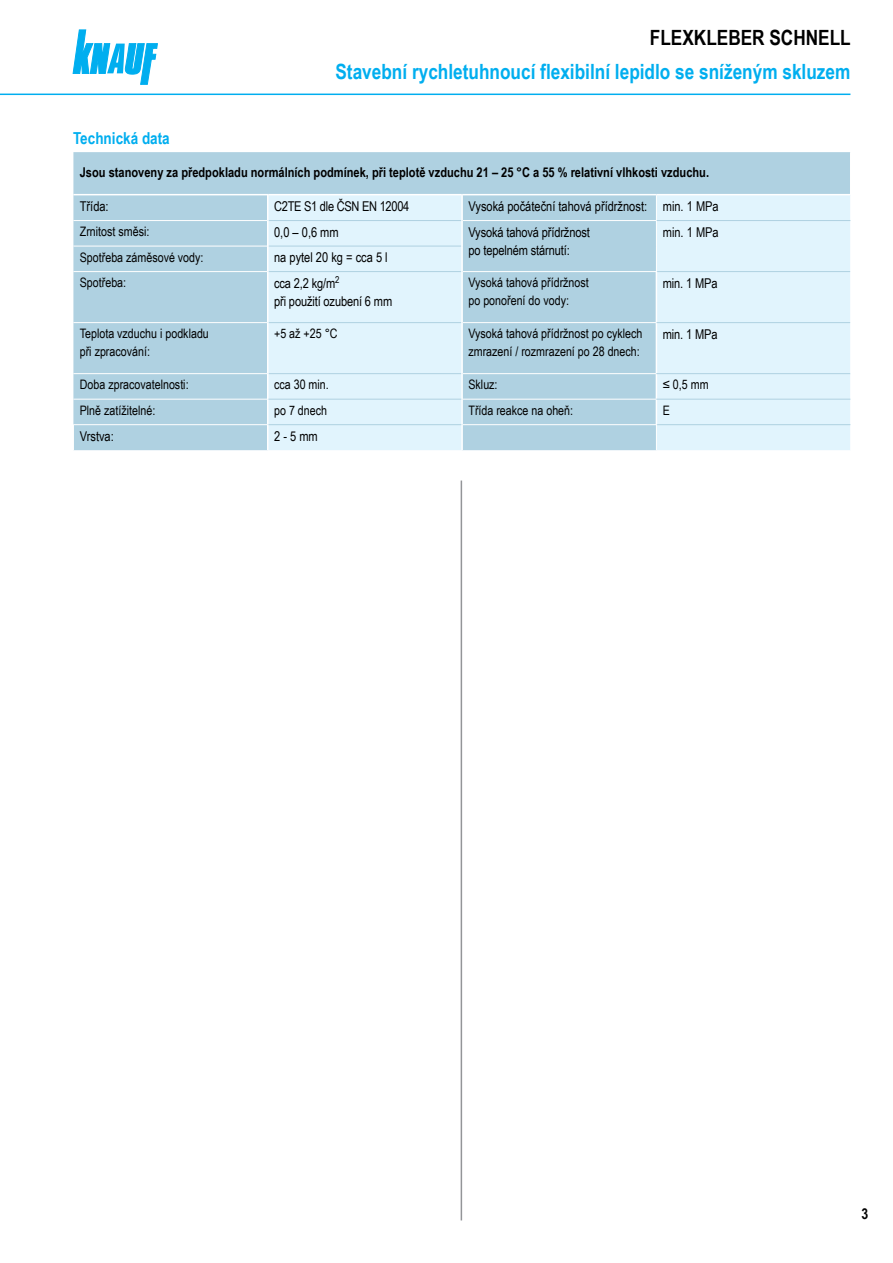
<style>
.page{position:relative;width:893px;height:1263px;background:#fff}
.page>*{position:absolute;margin:0;border:0;box-sizing:border-box;transform-origin:0 0}
.t1{font:700 21px "Arial Narrow";color:#00aeef}
.t2{font:700 21px "Arial Narrow";color:#000}
.t3{font:700 16.5px "Arial Narrow";color:#00aeef}
.t4{font:700 15px "Arial Narrow";color:#000}
.t5{font:13.5px/18px "Arial Narrow";letter-spacing:-.01em;color:#000}
.t6{font:700 13.5px "Arial Narrow";color:#000}
.t7{font:13.05px/17.2px "Arial Narrow";color:#000}
</style>
<div class="page">
<svg style="left:73px;top:30px;width:84px;height:54px"></svg>
<hr style="left:461px;top:480px;width:1px;height:740px;background:#939598">
<hr style="left:0;top:94px;width:850px;height:1px;background:#00aeef">
<div style="left:73px;top:152px;width:777px;height:298px;background:#afd1e1"></div>
<svg style="left:268px;top:195px;width:582px;height:255px;background:#d0e8f3"></svg>
<svg style="left:73px;top:424px;width:1px;height:26px"></svg>
<hr style="left:73px;top:194px;width:194px;height:1px;background:#fff">
<hr style="left:268px;top:194px;width:193px;height:1px;background:#fff">
<hr style="left:463px;top:194px;width:193px;height:1px;background:#fff">
<hr style="left:656px;top:194px;width:194px;height:1px;background:#fff">
<hr style="left:656px;top:272px;width:1px;height:50px;background:#fff">
<hr style="left:656px;top:323px;width:1px;height:50px;background:#fff">
<hr style="left:268px;top:220px;width:193px;height:1px;background:#afd1e1">
<hr style="left:268px;top:246px;width:193px;height:1px;background:#afd1e1">
<hr style="left:268px;top:271px;width:193px;height:1px;background:#afd1e1">
<hr style="left:657px;top:271px;width:193px;height:1px;background:#afd1e1">
<hr style="left:656px;top:322px;width:194px;height:1px;background:#afd1e1">
<hr style="left:73px;top:220px;width:194px;height:1px;background:#fff">
<hr style="left:73px;top:246px;width:194px;height:1px;background:#fff">
<hr style="left:73px;top:271px;width:194px;height:1px;background:#fff">
<hr style="left:463px;top:271px;width:193px;height:1px;background:#fff">
<hr style="left:463px;top:322px;width:193px;height:1px;background:#fff">
<hr style="left:73px;top:322px;width:194px;height:1px;background:#fff">
<hr style="left:73px;top:373px;width:194px;height:1px;background:#fff">
<hr style="left:463px;top:373px;width:193px;height:1px;background:#fff">
<hr style="left:73px;top:399px;width:194px;height:1px;background:#fff">
<hr style="left:74px;top:424px;width:193px;height:1px;background:#fff">
<hr style="left:268px;top:322px;width:193px;height:1px;background:#afd1e1">
<hr style="left:268px;top:373px;width:193px;height:1px;background:#afd1e1">
<hr style="left:656px;top:373px;width:194px;height:1px;background:#afd1e1">
<svg style="left:656px;top:195px;width:1px;height:77px"></svg>
<svg style="left:656px;top:374px;width:1px;height:76px"></svg>
<hr style="left:463px;top:220px;width:193px;height:1px;background:#fff">
<hr style="left:463px;top:399px;width:193px;height:1px;background:#fff">
<hr style="left:463px;top:424px;width:193px;height:1px;background:#fff">
<hr style="left:657px;top:220px;width:193px;height:1px;background:#afd1e1">
<hr style="left:656px;top:399px;width:194px;height:1px;background:#afd1e1">
<hr style="left:657px;top:424px;width:193px;height:1px;background:#afd1e1">
<hr style="left:461px;top:194px;width:2px;height:27px;background:#fff">
<hr style="left:461px;top:221px;width:2px;height:25px;background:#fff">
<svg style="left:267px;top:194px;width:1px;height:78px"></svg>
<hr style="left:461px;top:246px;width:2px;height:26px;background:#fff">
<hr style="left:267px;top:272px;width:1px;height:51px;background:#fff">
<hr style="left:461px;top:272px;width:2px;height:51px;background:#fff">
<hr style="left:267px;top:323px;width:1px;height:51px;background:#fff">
<hr style="left:461px;top:323px;width:2px;height:51px;background:#fff">
<hr style="left:461px;top:374px;width:2px;height:25px;background:#fff">
<hr style="left:461px;top:399px;width:2px;height:26px;background:#fff">
<svg style="left:267px;top:374px;width:1px;height:76px"></svg>
<hr style="left:461px;top:425px;width:2px;height:25px;background:#fff">
<hr style="left:268px;top:399px;width:193px;height:1px;background:#afd1e1">
<hr style="left:268px;top:424px;width:193px;height:1px;background:#afd1e1">
<h1 class="t2" style="left:650px;top:22px;width:202px">FLEXKLEBER SCHNELL</h1>
<h1 class="t1" style="left:335px;top:56px;width:516px">Stavební rychletuhnoucí flexibilní lepidlo se sníženým skluzem</h1>
<p class="t3" style="left:73px;top:125px;width:98px">Technická data</p>
<p class="t6" style="left:80px;top:162px;width:631px">Jsou stanoveny za předpokladu normálních podmínek, při teplotě vzduchu 21 – 25 °C a 55 % relativní vlhkosti vzduchu.</p>
<p class="t5" style="left:80px;top:197px;width:30px">Třída:</p>
<p class="t5" style="left:274px;top:197px;width:137px">C2TE S1 dle ČSN EN 12004</p>
<p class="t5" style="left:468px;top:197px;width:252px">Vysoká počáteční tahová přídržnost: min. 1 MPa</p>
<p class="t7" style="left:80px;top:223px;width:71px">Zrnitost směsi:</p>
<p class="t5" style="left:274px;top:222px;width:66px">0,0 – 0,6 mm</p>
<p class="t5" style="left:468px;top:222px;width:123px">Vysoká tahová přídržnost po tepelném stárnutí:</p>
<p class="t5" style="left:663px;top:222px;width:57px">min. 1 MPa</p>
<p class="t7" style="left:80px;top:248px;width:125px">Spotřeba záměsové vody:</p>
<p class="t5" style="left:274px;top:248px;width:115px">na pytel 20 kg = cca 5 l</p>
<p class="t7" style="left:80px;top:274px;width:48px">Spotřeba:</p>
<p class="t5" style="left:274px;top:273px;width:120px">cca 2,2 kg/m<sup>2<br></sup>při použití ozubení 6 mm</p>
<p class="t7" style="left:468px;top:274px;width:122px">Vysoká tahová přídržnost po ponoření do vody:</p>
<p class="t5" style="left:663px;top:273px;width:56px">min. 1 MPa</p>
<p class="t7" style="left:80px;top:325px;width:131px">Teplota vzduchu i podkladu při zpracování:</p>
<p class="t7" style="left:274px;top:325px;width:65px">+5 až +25 °C</p>
<p class="t7" style="left:468px;top:325px;width:175px">Vysoká tahová přídržnost po cyklech zmrazení / rozmrazení po 28 dnech:</p>
<p class="t5" style="left:663px;top:324px;width:56px">min. 1 MPa</p>
<p class="t7" style="left:80px;top:376px;width:110px">Doba zpracovatelnosti:</p>
<p class="t7" style="left:274px;top:376px;width:56px">cca 30 min.</p>
<p class="t7" style="left:468px;top:376px;width:31px">Skluz:</p>
<p class="t7" style="left:663px;top:376px;width:47px">≤ 0,5 mm</p>
<p class="t7" style="left:80px;top:401px;width:77px">Plně zatížitelné:</p>
<p class="t7" style="left:274px;top:401px;width:54px">po 7 dnech</p>
<p class="t7" style="left:468px;top:401px;width:106px">Třída reakce na oheň:</p>
<p class="t7" style="left:663px;top:401px;width:9px">E</p>
<p class="t5" style="left:80px;top:426px;width:36px">Vrstva:</p>
<p class="t5" style="left:274px;top:426px;width:45px">2 - 5 mm</p>
<p class="t4" style="left:861px;top:1202px;width:8px">3</p>
</div>
